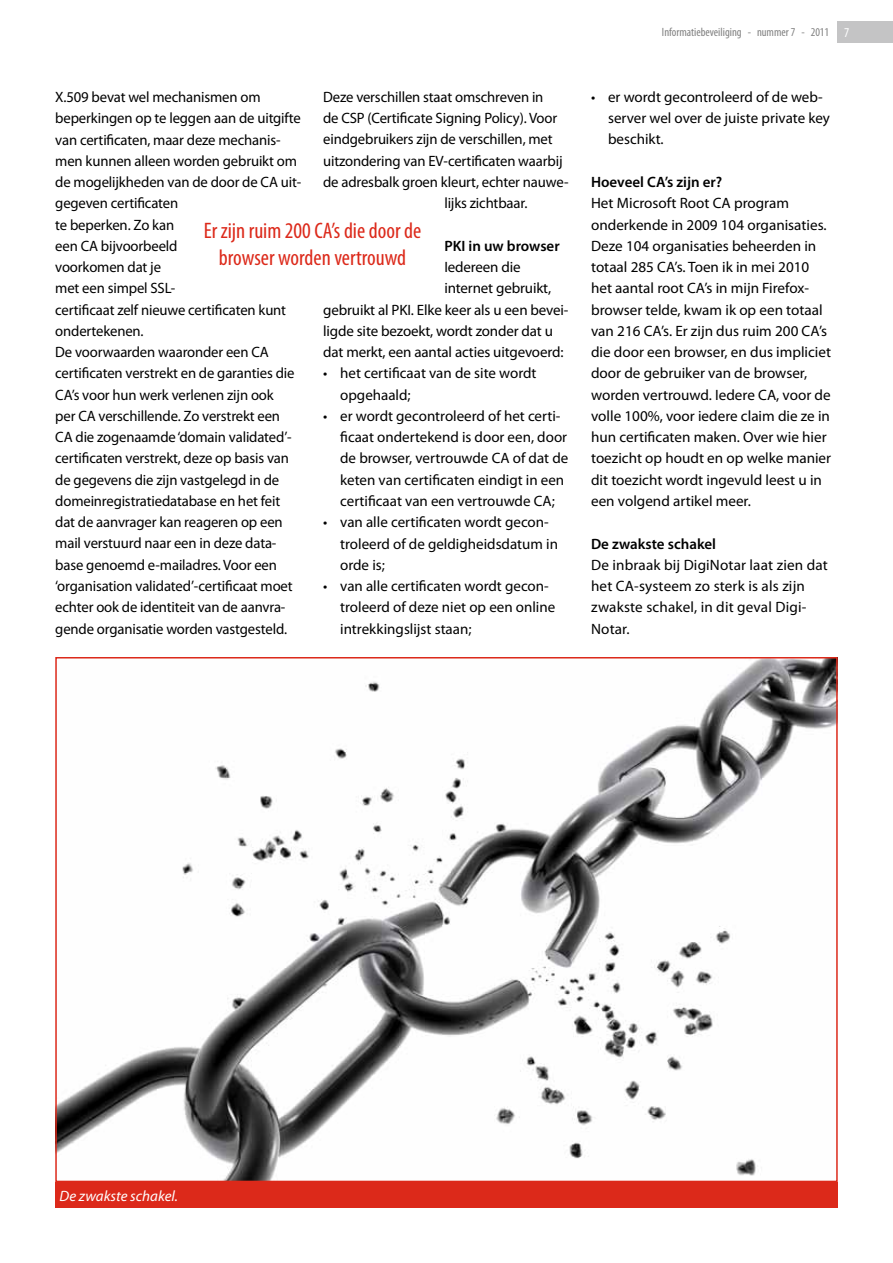
<style>
.page{position:relative;width:893px;height:1263px;background:#fff}
.page>*{position:absolute;margin:0;border:0;box-sizing:border-box;transform-origin:0 0}
.t1{font:condensed 22.5px/27px "Myriad Pro";color:#dc291a;text-align:center}
.t2{font:15px/21.3px "Myriad Pro";letter-spacing:-.01em;color:#000}
.t3{font:15px/21.3px "Myriad Pro";letter-spacing:.01em;color:#000}
.t4{font:600 15px "Myriad Pro";color:#000}
.t5{font:italic 15px "Myriad Pro";color:#fff}
.t6{font:condensed 12px "Myriad Pro";color:#818181}
.s1{font-size:13.5px;color:#fff}
</style>
<div class="page">
<img style="left:58px;top:660px;width:777px;height:519px">
<div style="left:55px;top:1182px;width:783px;height:26px;background:#dc291a"></div>
<div style="left:838px;top:21px;width:55px;height:22px;background:#c4c4c5"></div>
<p class="t2" style="left:55px;top:86px;width:247px">X.509 bevat wel mechanismen om beperkingen op te leggen aan de uitgifte van certificaten, maar deze mechanis&shy;men kunnen alleen worden gebruikt om de mogelijkheden van de door de CA uit&shy;gegeven certificaten<br>te beperken. Zo kan<br>een CA bijvoorbeeld<br>voorkomen dat je<br>met een simpel SSL-<br>certificaat zelf nieuwe certificaten kunt ondertekenen.<br>De voorwaarden waaronder een CA certificaten verstrekt en de garanties die CA’s voor hun werk verlenen zijn ook<br>per CA verschillende. Zo verstrekt een CA die zogenaamde ‘domain validated’- certificaten verstrekt, deze op basis van de gegevens die zijn vastgelegd in de domeinregistratiedatabase en het feit dat de aanvrager kan reageren op een mail verstuurd naar een in deze data&shy;base genoemd e-mailadres. Voor een ‘organisation validated’-certificaat moet echter ook de identiteit van de aanvra&shy;gende organisatie worden vastgesteld.</p>
<p class="t2" style="left:323px;top:86px;width:222px">Deze verschillen staat omschreven in</p>
<p class="t2" style="left:323px;top:107px;width:236px">de CSP (Certificate Signing Policy). Voor</p>
<p class="t2" style="left:323px;top:129px;width:231px">eindgebruikers zijn de verschillen, met</p>
<p class="t2" style="left:323px;top:150px;width:241px">uitzondering van EV-certificaten waarbij</p>
<p class="t2" style="left:323px;top:171px;width:247px">de adresbalk groen kleurt, echter nauwe-</p>
<p class="t2" style="left:444px;top:192px;width:84px">lijks zichtbaar.</p>
<p class="t4" style="left:444px;top:236px;width:117px">PKI in uw browser</p>
<p class="t2" style="left:444px;top:256px;width:78px">Iedereen die</p>
<p class="t2" style="left:444px;top:277px;width:108px">internet gebruikt,</p>
<p class="t2" style="left:323px;top:299px;width:247px">gebruikt al PKI. Elke keer als u een bevei-</p>
<p class="t2" style="left:323px;top:320px;width:231px">ligde site bezoekt, wordt zonder dat u</p>
<p class="t2" style="left:323px;top:341px;width:242px">dat merkt, een aantal acties uitgevoerd:</p>
<p class="t2" style="left:340px;top:362px;width:198px;text-indent:-17px">• het certificaat van de site wordt opgehaald;</p>
<p class="t2" style="left:340px;top:405px;width:230px;text-indent:-17px">• er wordt gecontroleerd of het certi&shy;ficaat ondertekend is door een, door de browser, vertrouwde CA of dat de keten van certificaten eindigt in een certificaat van een vertrouwde CA;</p>
<p class="t2" style="left:340px;top:511px;width:219px;text-indent:-17px">• van alle certificaten wordt gecon&shy;troleerd of de geldigheidsdatum in orde is;</p>
<p class="t2" style="left:340px;top:575px;width:217px;text-indent:-17px">• van alle certificaten wordt gecon&shy;troleerd of deze niet op een online intrekkingslijst staan;</p>
<h1 class="t1" style="left:204px;top:217px;width:219px">Er zijn ruim 200 CA’s die door de browser worden vertrouwd</h1>
<p class="t6" style="left:662px;top:25px;width:189px">Informatiebeveiliging - nummer 7 - 2011 <span class="s1">7</span></p>
<p class="t2" style="left:608px;top:86px;width:223px;text-indent:-17px">• er wordt gecontroleerd of de web&shy;server wel over de juiste private key beschikt.</p>
<p class="t4" style="left:591px;top:172px;width:133px">Hoeveel CA’s zijn er?</p>
<p class="t2" style="left:591px;top:192px;width:242px">Het Microsoft Root CA program onderkende in 2009 104 organisaties.<br>Deze 104 organisaties beheerden in totaal 285 CA’s. Toen ik in mei 2010 het aantal root CA’s in mijn Firefox&shy;browser telde, kwam ik op een totaal van 216 CA’s. Er zijn dus ruim 200 CA’s die door een browser, en dus impliciet door de gebruiker van de browser, worden vertrouwd. Iedere CA, voor de volle 100%, voor iedere claim die ze in hun certificaten maken. Over wie hier toezicht op houdt en op welke manier dit toezicht wordt ingevuld leest u in een volgend artikel meer.</p>
<p class="t4" style="left:591px;top:534px;width:127px">De zwakste schakel</p>
<p class="t3" style="left:591px;top:554px;width:238px">De inbraak bij DigiNotar laat zien dat het CA-systeem zo sterk is als zijn zwakste schakel, in dit geval Digi-<br>Notar.</p>
<p class="t5" style="left:60px;top:1186px;width:120px">De zwakste schakel.</p>
</div>
